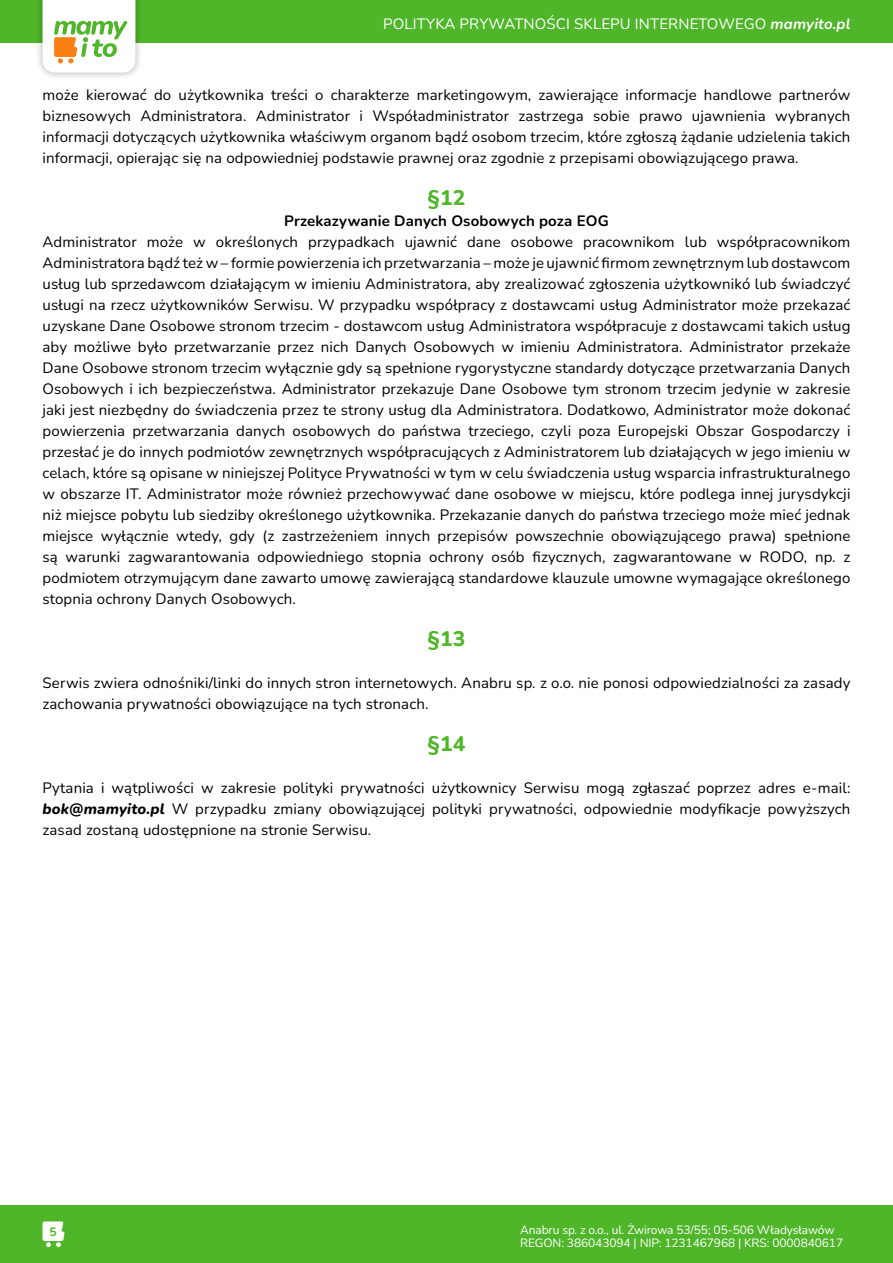
<style>
.page{position:relative;width:893px;height:1263px;background:#fff}
.page>*{position:absolute;margin:0;border:0;box-sizing:border-box;transform-origin:0 0}
.t1{font:800 21px "Nunito";color:#4fb529}
.t2{font:15px/21px "Nunito";letter-spacing:.01em;color:#000;text-align:justify}
.t3{font:15px "Nunito";letter-spacing:.01em;color:#fff}
.t4{font:700 15px "Nunito";letter-spacing:.01em;color:#000}
.t5{font:12px/13.5px "Nunito";letter-spacing:-.01em;color:#fff}
.t6{font:700 12px "Nunito";color:#4fb529}
.s1{font-weight:700;font-style:italic}
.s2{font-weight:800;font-style:italic}
</style>
<div class="page">
<div style="left:0;top:0;width:893px;height:43px;background:#4fb529"></div>
<div style="left:0;top:1205px;width:893px;height:58px;background:#4fb529"></div>
<div style="left:35px;top:0;width:107px;height:79px;background:#000;opacity:.3"></div>
<svg style="left:43px;top:0;width:92px;height:73px"></svg>
<svg style="left:43px;top:1221px;width:22px;height:26px"></svg>
<p class="t3" style="left:383px;top:13px;width:469px">POLITYKA PRYWATNOŚCI SKLEPU INTERNETOWEGO <span class="s1">mamyito.pl</span></p>
<p class="t2" style="left:43px;top:84px;width:809px">może kierować do użytkownika treści o charakterze marketingowym, zawierające informacje handlowe partnerów biznesowych Administratora. Administrator i Współadministrator zastrzega sobie prawo ujawnienia wybranych informacji dotyczących użytkownika właściwym organom bądź osobom trzecim, które zgłoszą żądanie udzielenia takich informacji, opierając się na odpowiedniej podstawie prawnej oraz zgodnie z przepisami obowiązującego prawa.</p>
<h1 class="t1" style="left:428px;top:183px;width:39px">§12</h1>
<p class="t4" style="left:284px;top:211px;width:326px">Przekazywanie Danych Osobowych poza EOG</p>
<p class="t2" style="left:43px;top:231px;width:809px">Administrator może w określonych przypadkach ujawnić dane osobowe pracownikom lub współpracownikom Administratora bądź też w – formie powierzenia ich przetwarzania – może je ujawnić firmom zewnętrznym lub dostawcom usług lub sprzedawcom działającym w imieniu Administratora, aby zrealizować zgłoszenia użytkownikó lub świadczyć usługi na rzecz użytkowników Serwisu. W przypadku współpracy z dostawcami usług Administrator może przekazać uzyskane Dane Osobowe stronom trzecim - dostawcom usług Administratora współpracuje z dostawcami takich usług aby możliwe było przetwarzanie przez nich Danych Osobowych w imieniu Administratora. Administrator przekaże Dane Osobowe stronom trzecim wyłącznie gdy są spełnione rygorystyczne standardy dotyczące przetwarzania Danych Osobowych i ich bezpieczeństwa. Administrator przekazuje Dane Osobowe tym stronom trzecim jedynie w zakresie jaki jest niezbędny do świadczenia przez te strony usług dla Administratora. Dodatkowo, Administrator może dokonać powierzenia przetwarzania danych osobowych do państwa trzeciego, czyli poza Europejski Obszar Gospodarczy i przesłać je do innych podmiotów zewnętrznych współpracujących z Administratorem lub działających w jego imieniu w celach, które są opisane w niniejszej Polityce Prywatności w tym w celu świadczenia usług wsparcia infrastrukturalnego w obszarze IT. Administrator może również przechowywać dane osobowe w miejscu, które podlega innej jurysdykcji niż miejsce pobytu lub siedziby określonego użytkownika. Przekazanie danych do państwa trzeciego może mieć jednak miejsce wyłącznie wtedy, gdy (z zastrzeżeniem innych przepisów powszechnie obowiązującego prawa) spełnione są warunki zagwarantowania odpowiedniego stopnia ochrony osób fizycznych, zagwarantowane w RODO, np. z podmiotem otrzymującym dane zawarto umowę zawierającą standardowe klauzule umowne wymagające określonego stopnia ochrony Danych Osobowych.</p>
<h1 class="t1" style="left:428px;top:624px;width:39px">§13</h1>
<p class="t2" style="left:43px;top:672px;width:809px">Serwis zwiera odnośniki/linki do innych stron internetowych. Anabru sp. z o.o. nie ponosi odpowiedzialności za zasady zachowania prywatności obowiązujące na tych stronach.</p>
<h1 class="t1" style="left:428px;top:729px;width:39px">§14</h1>
<p class="t2" style="left:43px;top:777px;width:809px">Pytania i wątpliwości w zakresie polityki prywatności użytkownicy Serwisu mogą zgłaszać poprzez adres e-mail: <span class="s2">bok@mamyito.pl</span> W przypadku zmiany obowiązującej polityki prywatności, odpowiednie modyfikacje powyższych zasad zostaną udostępnione na stronie Serwisu.</p>
<p class="t6" style="left:49px;top:1223px;width:9px">5</p>
<p class="t5" style="left:520px;top:1222px;width:325px">Anabru sp. z o.o., ul. Żwirowa 53/55; 05-506 Władysławów<br>REGON: 386043094 | NIP: 1231467968 | KRS: 0000840617</p>
</div>
